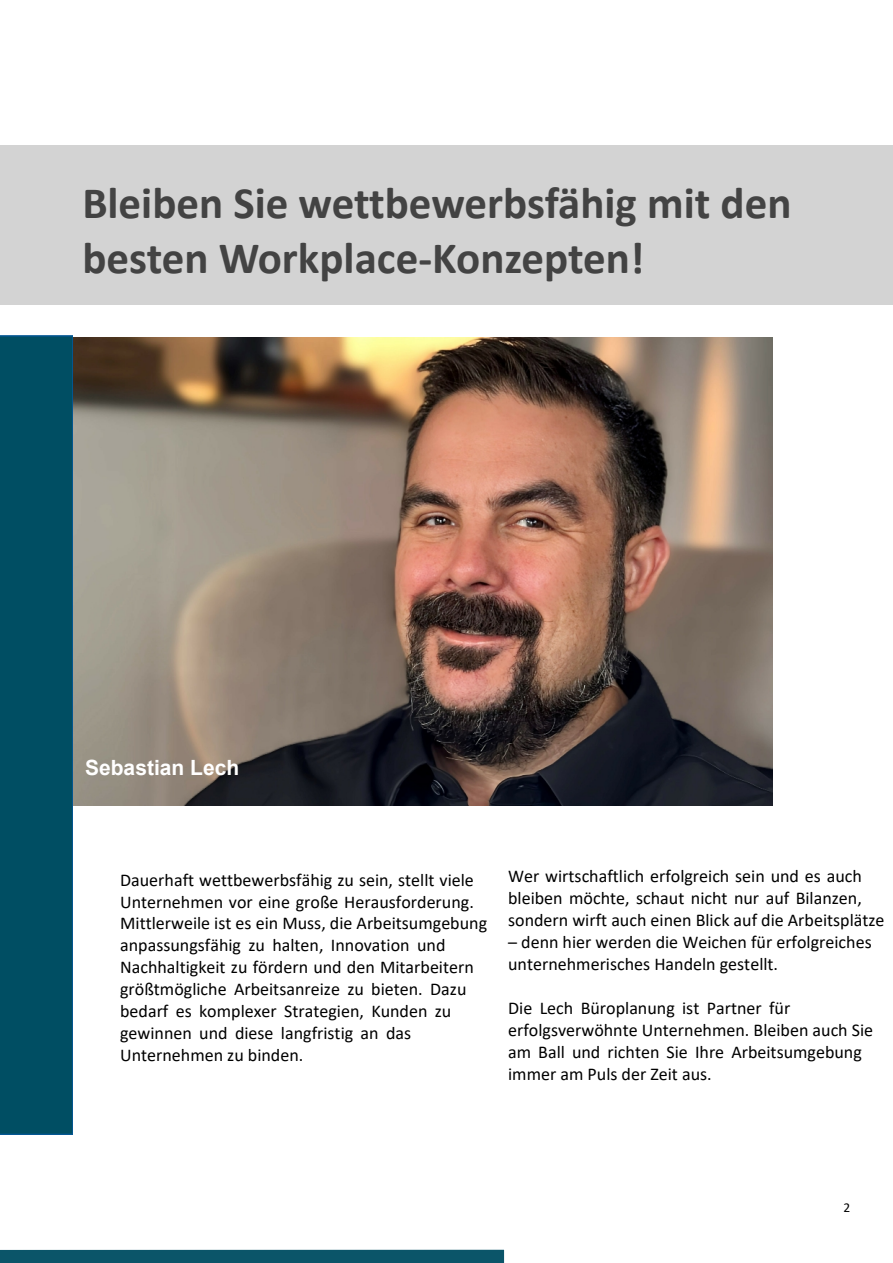
<style>
.page{position:relative;width:893px;height:1263px;background:#fff}
.page>*{position:absolute;margin:0;border:0;box-sizing:border-box;transform-origin:0 0}
.t1{font:700 45px/54.9px "Calibri";color:#434343}
.t2{font:700 21px "Arial";color:#fff}
.t3{font:18px/22px "Calibri";color:#000}
.t4{font:13.5px "Calibri";color:#000}
</style>
<div class="page">
<img style="left:73px;top:337px;width:699px;height:468px">
<div style="left:0;top:145px;width:893px;height:160px;background:#d3d3d3"></div>
<div style="left:0;top:336px;width:73px;height:798px;background:#004e63"></div>
<div style="left:0;top:1250px;width:504px;height:13px;background:#0b5569"></div>
<h1 class="t1" style="left:82px;top:179px;width:711px">Bleiben Sie wettbewerbsfähig mit den besten Workplace-Konzepten!</h1>
<p class="t2" style="left:85px;top:760px;width:156px">Sebastian Lech</p>
<p class="t3" style="left:120px;top:870px;width:368px">Dauerhaft wettbewerbsfähig zu sein, stellt viele Unternehmen vor eine große Herausforderung.<br>Mittlerweile ist es ein Muss, die Arbeitsumgebung anpassungsfähig zu halten, Innovation und Nachhaltigkeit zu fördern und den Mitarbeitern größtmögliche Arbeitsanreize zu bieten. Dazu bedarf es komplexer Strategien, Kunden zu gewinnen und diese langfristig an das Unternehmen zu binden.</p>
<p class="t3" style="left:508px;top:866px;width:378px">Wer wirtschaftlich erfolgreich sein und es auch bleiben möchte, schaut nicht nur auf Bilanzen, sondern wirft auch einen Blick auf die Arbeitsplätze</p>
<p class="t3" style="left:508px;top:932px;width:365px">– denn hier werden die Weichen für erfolgreiches unternehmerisches Handeln gestellt.</p>
<p class="t3" style="left:508px;top:998px;width:366px">Die Lech Büroplanung ist Partner für erfolgsverwöhnte Unternehmen. Bleiben auch Sie am Ball und richten Sie Ihre Arbeitsumgebung immer am Puls der Zeit aus.</p>
<p class="t4" style="left:843px;top:1202px;width:8px">2</p>
</div>
